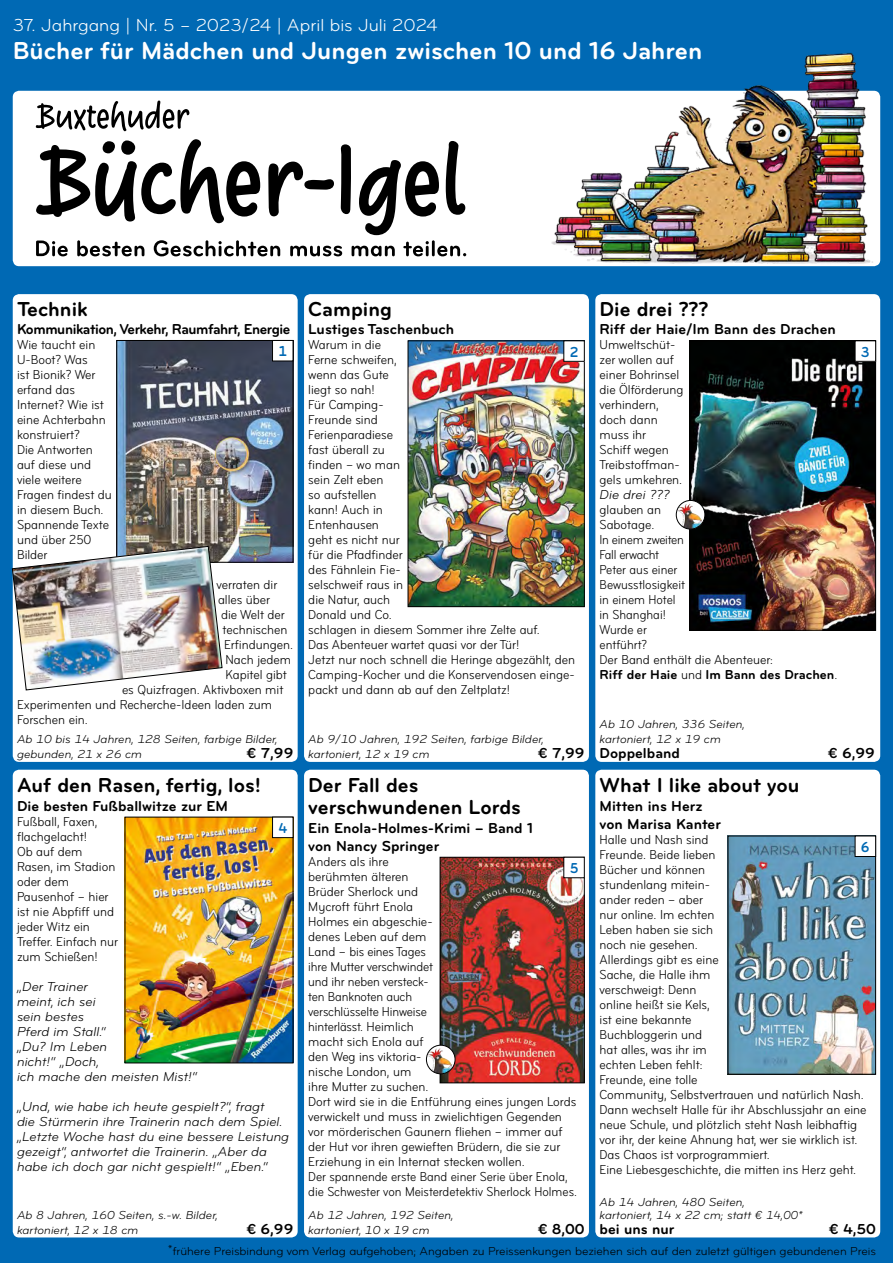
<style>
.page{position:relative;width:893px;height:1263px;background:#0069b4}
.page>*{position:absolute;margin:0;border:0;box-sizing:border-box;transform-origin:0 0}
.t1{font:700 25.5px "Bryant Pro";color:#fff}
.t2{font:700 21px/21.8px "Bryant Pro";color:#000}
.t3{font:18px "Bryant Pro";color:#fff}
.t4{font:700 15px/18.8px "Bryant Pro";color:#000}
.t5{font:700 15px "Bryant Pro";letter-spacing:-.03em;color:#000}
.t6{font:700 15px "Bryant Pro";color:#0069b4;scale:.9 1}
.t7{font:13.5px/15px "Bryant Condensed";color:#000}
.t8{font:italic 13.5px/15px "Bryant Pro";color:#000}
.t9{font:700 13.5px "Bryant Pro";color:#000}
.t10{font:italic 12px/15px "Bryant Pro";color:#000}
.t11{font:12px "Bryant Pro";letter-spacing:-.005em;color:#000}
.s1{font-family:"Bryant Condensed";font-weight:400}
</style>
<div class="page">
<div style="left:13px;top:294px;width:285px;height:468px;background:#fff;border-radius:6px"></div>
<div style="left:13px;top:770px;width:285px;height:467px;background:#fff;border-radius:6px"></div>
<div style="left:304px;top:294px;width:285px;height:468px;background:#fff;border-radius:6px"></div>
<div style="left:304px;top:770px;width:285px;height:467px;background:#fff;border-radius:6px"></div>
<div style="left:595px;top:294px;width:285px;height:468px;background:#fff;border-radius:6px"></div>
<div style="left:595px;top:770px;width:285px;height:467px;background:#fff;border-radius:6px"></div>
<img style="left:127px;top:819px;width:164px;height:242px">
<img style="left:442px;top:859px;width:141px;height:222px">
<div style="left:440px;top:857px;width:145px;height:226px;border:1px solid #000"></div>
<img style="left:730px;top:838px;width:144px;height:234px">
<div style="left:728px;top:836px;width:148px;height:238px;border:1px solid #000"></div>
<img style="left:118px;top:342px;width:173px;height:219px">
<div style="left:116px;top:340px;width:177px;height:223px;border:1px solid #000"></div>
<img style="left:410px;top:342px;width:173px;height:263px">
<div style="left:408px;top:340px;width:177px;height:267px;border:1px solid #000"></div>
<img style="left:691px;top:342px;width:183px;height:287px">
<div style="left:689px;top:340px;width:187px;height:291px;border:1px solid #000"></div>
<div style="left:13px;top:91px;width:867px;height:175px;background:#fff;border-radius:6px"></div>
<svg style="left:36px;top:101px;width:430px;height:155px"></svg>
<img style="left:549px;top:53px;width:331px;height:213px">
<svg style="left:676px;top:500px;width:29px;height:29px"></svg>
<svg style="left:687px;top:504px;width:3px;height:4px"></svg>
<div style="left:676px;top:500px;width:29px;height:29px;border:1px solid #000;border-radius:50%"></div>
<img style="left:12px;top:546px;width:211px;height:145px">
<svg style="left:426px;top:1045px;width:29px;height:29px"></svg>
<svg style="left:437px;top:1048px;width:3px;height:5px"></svg>
<div style="left:426px;top:1045px;width:29px;height:29px;border:1px solid #000;border-radius:50%"></div>
<div style="left:273px;top:340px;width:20px;height:21px;background:#fff"></div>
<div style="left:272px;top:340px;width:21px;height:21px;border:1px solid #000"></div>
<div style="left:564px;top:341px;width:20px;height:20px;background:#fff"></div>
<div style="left:563px;top:340px;width:22px;height:22px;border:1px solid #000"></div>
<div style="left:855px;top:341px;width:21px;height:20px;background:#fff"></div>
<div style="left:855px;top:340px;width:21px;height:22px;border:1px solid #000"></div>
<div style="left:273px;top:817px;width:20px;height:21px;background:#fff"></div>
<div style="left:272px;top:817px;width:21px;height:21px;border:1px solid #000"></div>
<div style="left:564px;top:857px;width:20px;height:21px;background:#fff"></div>
<div style="left:563px;top:857px;width:22px;height:21px;border:1px solid #000"></div>
<div style="left:855px;top:836px;width:21px;height:20px;background:#fff"></div>
<div style="left:855px;top:836px;width:21px;height:21px;border:1px solid #000"></div>
<h3 class="t3" style="left:13px;top:14px;width:426px">37. Jahrgang | Nr. 5 – 2023/24 | April bis Juli 2024</h3>
<h1 class="t1" style="left:13px;top:37px;width:691px">Bücher für Mädchen und Jungen zwischen 10 und 16 Jahren</h1>
<h2 class="t2" style="left:308px;top:298px;width:85px">Camping</h2>
<p class="t4" style="left:308px;top:320px;width:147px">Lustiges Taschenbuch</p>
<p class="t7" style="left:308px;top:338px;width:268px">Warum in die<br>Ferne schweifen,<br>wenn das Gute<br>liegt so nah!<br>Für Camping-<br>Freunde sind<br>Ferienparadiese<br>fast überall zu<br>finden – wo man<br>sein Zelt eben<br>so aufstellen<br>kann! Auch in<br>Entenhausen<br>geht es nicht nur<br>für die Pfadfinder<br>des Fähnlein Fie-<br>selschweif raus in<br>die Natur, auch<br>Donald und Co.<br>schlagen in diesem Sommer ihre Zelte auf.<br>Das Abenteuer wartet quasi vor der Tür!<br>Jetzt nur noch schnell die Heringe abgezählt, den<br>Camping-Kocher und die Konservendosen einge&shy;packt und dann ab auf den Zeltplatz!</p>
<h2 class="t2" style="left:600px;top:298px;width:110px">Die drei ???</h2>
<p class="t4" style="left:600px;top:320px;width:238px">Riff der Haie/Im Bann des Drachen</p>
<p class="t7" style="left:600px;top:338px;width:85px">Umweltschüt&shy;zer wollen auf einer Bohrinsel die Ölförderung verhindern, doch dann muss ihr<br>Schiff wegen<br>Treibstoffman&shy;gels umkehren.</p>
<p class="t8" style="left:600px;top:487px;width:71px">Die drei ???</p>
<p class="t7" style="left:600px;top:503px;width:175px">glauben an<br>Sabotage.<br>In einem zweiten<br>Fall erwacht<br>Peter aus einer<br>Bewusstlosigkeit<br>in einem Hotel<br>in Shanghai!<br>Wurde er<br>entführt?<br>Der Band enthält die Abenteuer:</p>
<p class="t9" style="left:600px;top:668px;width:239px">Riff der Haie <span class="s1">und</span> Im Bann des Drachen<span class="s1">.</span></p>
<h2 class="t2" style="left:17px;top:298px;width:72px">Technik</h2>
<p class="t5" style="left:17px;top:321px;width:275px">Kommunikation, Verkehr, Raumfahrt, Energie</p>
<p class="t7" style="left:17px;top:338px;width:96px">Wie taucht ein<br>U-Boot? Was<br>ist Bionik? Wer erfand das<br>Internet? Wie ist eine Achterbahn konstruiert?<br>Die Antworten auf diese und viele weitere<br>Fragen findest du in diesem Buch.<br>Spannende Texte und über 250<br>Bilder</p>
<p class="t7" style="left:217px;top:577px;width:62px">verraten dir</p>
<p class="t7" style="left:218px;top:592px;width:54px">alles über</p>
<p class="t7" style="left:221px;top:607px;width:65px">die Welt der</p>
<p class="t7" style="left:223px;top:622px;width:66px">technischen</p>
<p class="t7" style="left:224px;top:637px;width:70px">Erfindungen.</p>
<p class="t7" style="left:226px;top:652px;width:67px">Nach jedem</p>
<p class="t7" style="left:226px;top:667px;width:63px">Kapitel gibt</p>
<p class="t7" style="left:122px;top:682px;width:163px">es Quizfragen. Aktivboxen mit</p>
<p class="t7" style="left:17px;top:697px;width:257px">Experimenten und Recherche-Ideen laden zum</p>
<p class="t7" style="left:17px;top:712px;width:72px">Forschen ein.</p>
<p class="t6" style="left:278px;top:343px;width:11px">1</p>
<p class="t6" style="left:570px;top:344px;width:11px">2</p>
<p class="t6" style="left:861px;top:344px;width:11px">3</p>
<p class="t10" style="left:600px;top:716px;width:147px">Ab 10 Jahren, 336 Seiten, kartoniert, 12 x 19 cm</p>
<p class="t4" style="left:600px;top:744px;width:82px">Doppelband</p>
<p class="t4" style="left:828px;top:744px;width:49px">€ 6,99</p>
<h2 class="t2" style="left:600px;top:774px;width:202px">What I like about you</h2>
<p class="t4" style="left:600px;top:797px;width:123px">Mitten ins Herz von Marisa Kanter</p>
<p class="t7" style="left:600px;top:832px;width:268px">Halle und Nash sind<br>Freunde. Beide lieben<br>Bücher und können<br>stundenlang mitein-<br>ander reden – aber<br>nur online. Im echten<br>Leben haben sie sich<br>noch nie gesehen.<br>Allerdings gibt es eine<br>Sache, die Halle ihm<br>verschweigt: Denn<br>online heißt sie Kels,<br>ist eine bekannte<br>Buchbloggerin und<br>hat alles, was ihr im<br>echten Leben fehlt:<br>Freunde, eine tolle<br>Community, Selbstvertrauen und natürlich Nash.<br>Dann wechselt Halle für ihr Abschlussjahr an eine neue Schule, und plötzlich steht Nash leibhaftig vor ihr, der keine Ahnung hat, wer sie wirklich ist.<br>Das Chaos ist vorprogrammiert.<br>Eine Liebesgeschichte, die mitten ins Herz geht.</p>
<p class="t10" style="left:600px;top:1196px;width:205px;line-height:12.8px">Ab 14 Jahren, 480 Seiten,<br>kartoniert, 14 x 22 cm; statt € 14,00*</p>
<p class="t4" style="left:600px;top:1220px;width:76px">bei uns nur</p>
<p class="t4" style="left:829px;top:1220px;width:49px">€ 4,50</p>
<p class="t10" style="left:308px;top:731px;width:237px">Ab 9/10 Jahren, 192 Seiten, farbige Bilder, kartoniert, 12 x 19 cm</p>
<p class="t10" style="left:17px;top:731px;width:262px">Ab 10 bis 14 Jahren, 128 Seiten, farbige Bilder, gebunden, 21 x 26 cm</p>
<p class="t4" style="left:246px;top:744px;width:49px">€ 7,99</p>
<p class="t4" style="left:538px;top:744px;width:49px">€ 7,99</p>
<h2 class="t2" style="left:17px;top:774px;width:245px">Auf den Rasen, fertig, los!</h2>
<p class="t4" style="left:17px;top:797px;width:213px">Die besten Fußballwitze zur EM</p>
<p class="t7" style="left:17px;top:814px;width:103px">Fußball, Faxen, flachgelacht!<br>Ob auf dem<br>Rasen, im Stadion oder dem<br>Pausenhof – hier ist nie Abpfiff und jeder Witz ein<br>Treffer. Einfach nur zum Schießen!</p>
<p class="t8" style="left:17px;top:979px;width:182px">„Der Trainer<br>meint, ich sei<br>sein bestes<br>Pferd im Stall.“<br>„Du? Im Leben<br>nicht!“ „Doch,<br>ich mache den meisten Mist!“</p>
<p class="t8" style="left:17px;top:1099px;width:274px">„Und, wie habe ich heute gespielt?“, fragt<br>die Stürmerin ihre Trainerin nach dem Spiel. „Letzte Woche hast du eine bessere Leistung gezeigt“, antwortet die Trainerin. „Aber da habe ich doch gar nicht gespielt!“ „Eben.“</p>
<h2 class="t2" style="left:308px;top:775px;width:214px">Der Fall des verschwundenen Lords</h2>
<p class="t4" style="left:308px;top:818px;width:226px">Ein Enola-Holmes-Krimi – Band 1 von Nancy Springer</p>
<p class="t7" style="left:308px;top:854px;width:270px">Anders als ihre<br>berühmten älteren<br>Brüder Sherlock und<br>Mycroft führt Enola<br>Holmes ein abgeschie-<br>denes Leben auf dem<br>Land – bis eines Tages<br>ihre Mutter verschwindet<br>und ihr neben versteck-<br>ten Banknoten auch<br>verschlüsselte Hinweise<br>hinterlässt. Heimlich<br>macht sich Enola auf<br>den Weg ins viktoria-<br>nische London, um<br>ihre Mutter zu suchen.<br>Dort wird sie in die Entführung eines jungen Lords verwickelt und muss in zwielichtigen Gegenden vor mörderischen Gaunern fliehen – immer auf der Hut vor ihren gewieften Brüdern, die sie zur<br>Erziehung in ein Internat stecken wollen.<br>Der spannende erste Band einer Serie über Enola, die Schwester von Meisterdetektiv Sherlock Holmes.</p>
<p class="t6" style="left:278px;top:820px;width:11px">4</p>
<p class="t6" style="left:861px;top:839px;width:11px">6</p>
<p class="t6" style="left:570px;top:860px;width:11px">5</p>
<p class="t10" style="left:17px;top:1207px;width:202px">Ab 8 Jahren, 160 Seiten, s.-w. Bilder, kartoniert, 12 x 18 cm</p>
<p class="t10" style="left:308px;top:1207px;width:147px">Ab 12 Jahren, 192 Seiten, kartoniert, 10 x 19 cm</p>
<p class="t4" style="left:246px;top:1220px;width:49px">€ 6,99</p>
<p class="t4" style="left:538px;top:1220px;width:49px">€ 8,00</p>
<p class="t11" style="left:168px;top:1244px;width:709px">*frühere Preisbindung vom Verlag aufgehoben; Angaben zu Preissenkungen beziehen sich auf den zuletzt gültigen gebundenen Preis</p>
</div>
